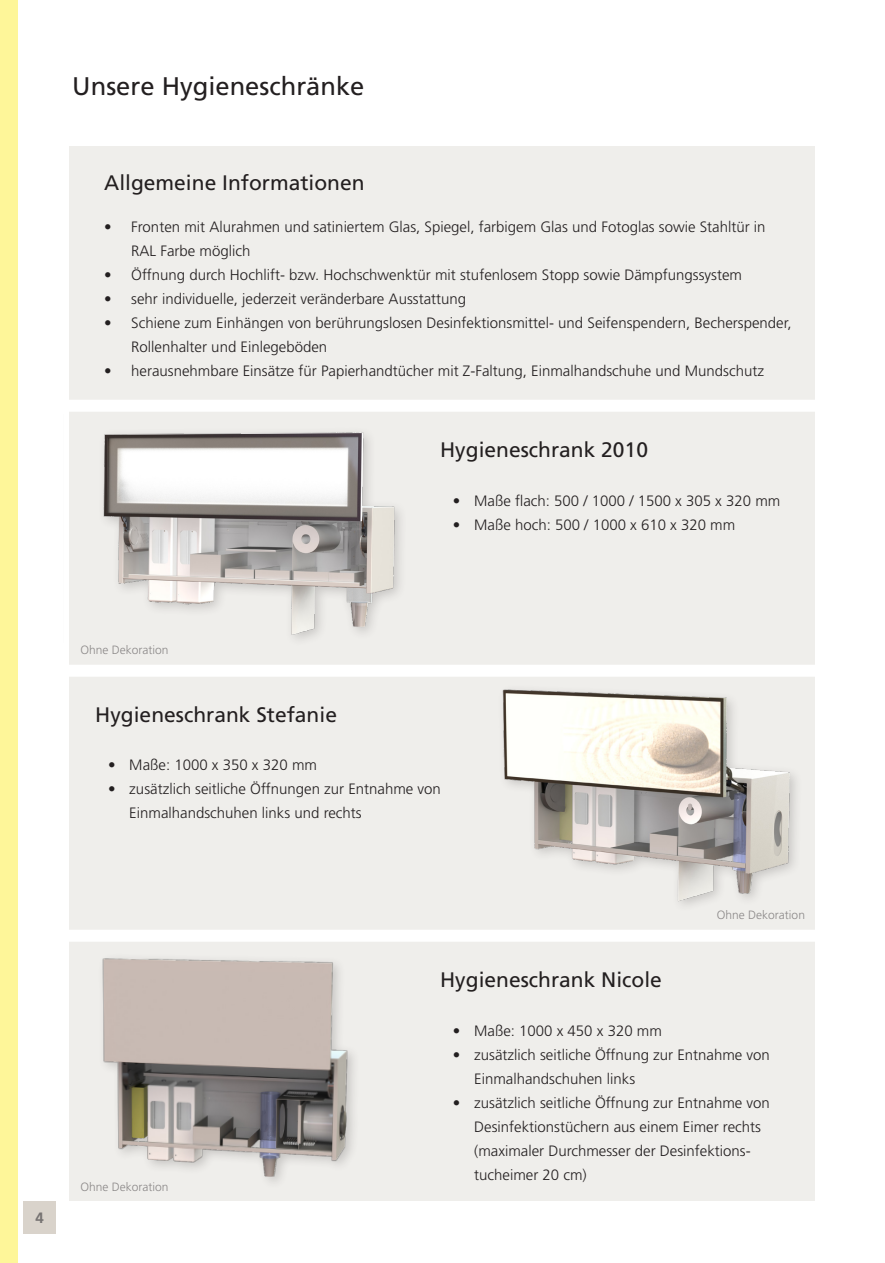
<style>
.page{position:relative;width:885px;height:1263px;background:#fff}
.page>*{position:absolute;margin:0;border:0;box-sizing:border-box;transform-origin:0 0}
.t1{font:25.5px "Frutiger LT Std";color:#231f20}
.t2{font:21px "Frutiger LT Std";color:#231f20}
.t3{font:300 15px/24px "Frutiger LT Std";color:#231f20}
.t4{font:700 15px "Frutiger LT Std";color:#767372}
.t5{font:300 12px "Frutiger LT Std";color:#8c8989}
</style>
<div class="page">
<div style="left:70px;top:400px;width:745px;height:801px;background:#efeeeb"></div>
<div style="left:0;top:0;width:17px;height:1263px;background:#fef699"></div>
<div style="left:23px;top:1201px;width:33px;height:32px;background:#d9d3cb"></div>
<div style="left:97px;top:426px;width:310px;height:221px;background:#231f20;opacity:.2"></div>
<img style="left:69px;top:414px;width:326px;height:228px">
<img style="left:502px;top:689px;width:294px;height:216px">
<img style="left:69px;top:942px;width:285px;height:246px">
<div style="left:70px;top:147px;width:745px;height:252px;background:#efeeeb"></div>
<div style="left:34px;top:400px;width:815px;height:12px;background:#fff"></div>
<div style="left:34px;top:665px;width:815px;height:12px;background:#fff"></div>
<div style="left:34px;top:930px;width:815px;height:12px;background:#fff"></div>
<h1 class="t1" style="left:72px;top:71px;width:293px">Unsere Hygieneschränke</h1>
<h2 class="t2" style="left:104px;top:171px;width:262px">Allgemeine Informationen</h2>
<p class="t3" style="left:131px;top:215px;width:635px;text-indent:-27px">• Fronten mit Alurahmen und satiniertem Glas, Spiegel, farbigem Glas und Fotoglas sowie Stahltür in<br>RAL Farbe möglich</p>
<p class="t3" style="left:104px;top:263px;width:639px">• Öffnung durch Hochlift- bzw. Hochschwenktür mit stufenlosem Stopp sowie Dämpfungssystem</p>
<p class="t3" style="left:104px;top:287px;width:363px">• sehr individuelle, jederzeit veränderbare Ausstattung</p>
<p class="t3" style="left:131px;top:311px;width:661px;text-indent:-27px">• Schiene zum Einhängen von berührungslosen Desinfektionsmittel- und Seifenspendern, Becherspender,<br>Rollenhalter und Einlegeböden</p>
<p class="t3" style="left:104px;top:359px;width:661px">• herausnehmbare Einsätze für Papierhandtücher mit Z-Faltung, Einmalhandschuhe und Mundschutz</p>
<h2 class="t2" style="left:440px;top:438px;width:209px">Hygieneschrank 2010</h2>
<p class="t3" style="left:453px;top:489px;width:329px">• Maße flach: 500 / 1000 / 1500 x 305 x 320 mm</p>
<p class="t3" style="left:453px;top:513px;width:284px">• Maße hoch: 500 / 1000 x 610 x 320 mm</p>
<p class="t4" style="left:35px;top:1209px;width:10px">4</p>
<p class="t5" style="left:80px;top:643px;width:90px">Ohne Dekoration</p>
<h2 class="t2" style="left:95px;top:702px;width:243px">Hygieneschrank Stefanie</h2>
<p class="t3" style="left:108px;top:753px;width:210px">• Maße: 1000 x 350 x 320 mm</p>
<p class="t3" style="left:129px;top:777px;width:313px;text-indent:-21px">• zusätzlich seitliche Öffnungen zur Entnahme von<br>Einmalhandschuhen links und rechts</p>
<p class="t5" style="left:716px;top:908px;width:90px">Ohne Dekoration</p>
<p class="t5" style="left:80px;top:1179px;width:90px">Ohne Dekoration</p>
<h2 class="t2" style="left:440px;top:967px;width:223px">Hygieneschrank Nicole</h2>
<p class="t3" style="left:453px;top:1018px;width:210px">• Maße: 1000 x 450 x 320 mm</p>
<p class="t3" style="left:474px;top:1042px;width:297px;text-indent:-21px">• zusätzlich seitliche Öffnung zur Entnahme von<br>Einmalhandschuhen links</p>
<p class="t3" style="left:474px;top:1090px;width:297px;text-indent:-21px">• zusätzlich seitliche Öffnung zur Entnahme von Desinfektionstüchern aus einem Eimer rechts (maximaler Durchmesser der Desinfektions&shy;tucheimer 20 cm)</p>
</div>
